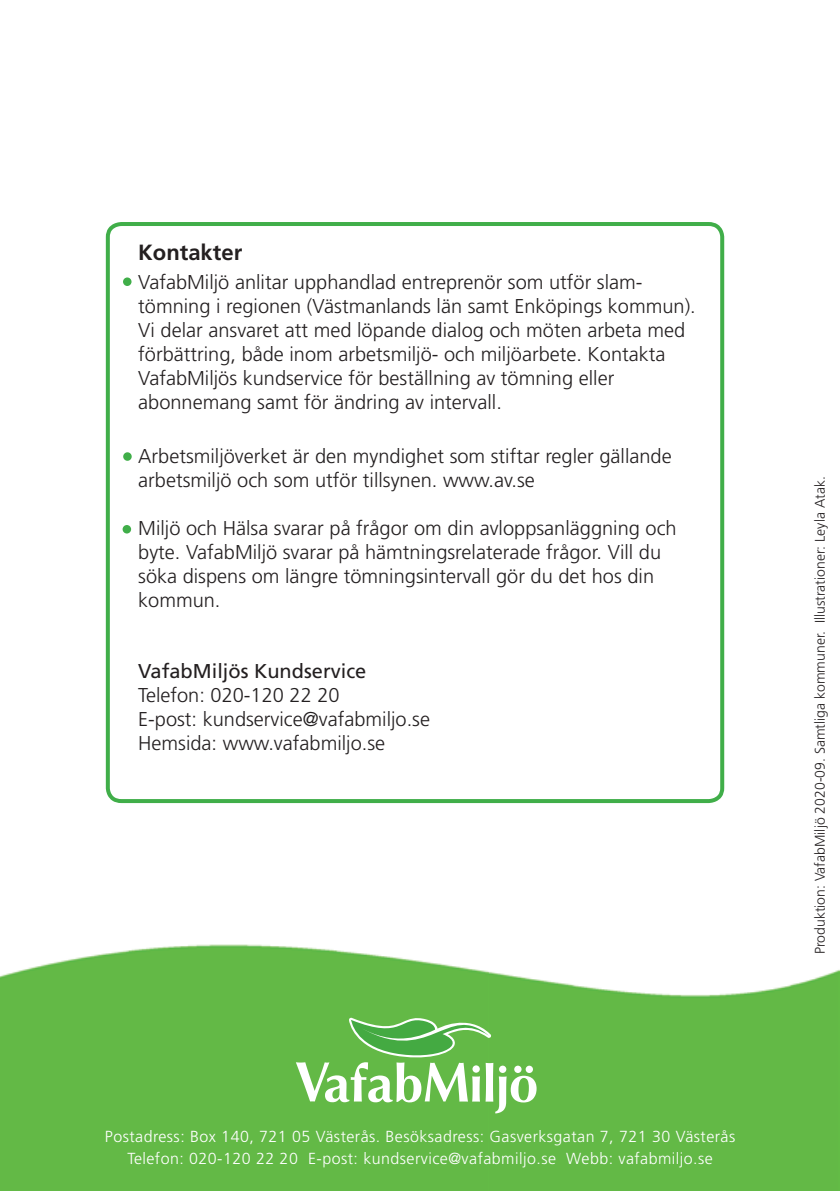
<style>
.page{position:relative;width:840px;height:1191px;background:#fff}
.page>*{position:absolute;margin:0;border:0;box-sizing:border-box;transform-origin:0 0}
.t1{font:700 22px "Frutiger LT Std";color:#231f20}
.t2{font:300 20px/24px "Frutiger LT Std";color:#231f20}
.t3{font:20px "Frutiger LT Std";color:#231f20}
.t4{font:300 16px/22px "Frutiger LT Std";letter-spacing:.03em;color:#fff;text-align:center}
.t5{font:300 14px "Frutiger LT Std";color:#231f20}
</style>
<div class="page">
<img style="left:0;top:944px;width:839px;height:247px">
<svg style="left:296px;top:1017px;width:240px;height:96px"></svg>
<svg style="left:106px;top:222px;width:617px;height:581px"></svg>
<div style="left:123px;top:277px;width:8px;height:9px;background:#40ae49;border-radius:50%"></div>
<div style="left:123px;top:452px;width:9px;height:9px;background:#40ae49;border-radius:50%"></div>
<div style="left:122px;top:525px;width:9px;height:8px;background:#40ae49;border-radius:50%"></div>
<p class="t1" style="left:138px;top:239px;width:105px">Kontakter</p>
<p class="t2" style="left:138px;top:271px;width:558px">VafabMiljö anlitar upphandlad entreprenör som utför slam&shy;tömning i regionen (Västmanlands län samt Enköpings kommun).<br>Vi delar ansvaret att med löpande dialog och möten arbeta med förbättring, både inom arbetsmiljö- och miljöarbete. Kontakta VafabMiljös kundservice för beställning av tömning eller abonnemang samt för ändring av intervall.</p>
<p class="t2" style="left:138px;top:444px;width:534px">Arbetsmiljöverket är den myndighet som stiftar regler gällande arbetsmiljö och som utför tillsynen. www.av.se</p>
<p class="t2" style="left:138px;top:516px;width:539px">Miljö och Hälsa svarar på frågor om din avloppsanläggning och byte. VafabMiljö svarar på hämtningsrelaterade frågor. Vill du söka dispens om längre tömningsintervall gör du det hos din kommun.</p>
<p class="t3" style="left:138px;top:659px;width:229px">VafabMiljös Kundservice</p>
<p class="t2" style="left:138px;top:683px;width:293px">Telefon: 020-120 22 20<br>E-post: kundservice@vafabmiljo.se<br>Hemsida: www.vafabmiljo.se</p>
<p class="t4" style="left:105px;top:1125px;width:631px">Postadress: Box 140, 721 05 Västerås. Besöksadress: Gasverksgatan 7, 721 30 Västerås<br>Telefon: 020-120 22 20 E-post: kundservice@vafabmiljo.se Webb: vafabmiljo.se</p>
<p class="t5" style="left:811px;top:954px;width:479px;rotate:-90deg">Produktion: VafabMiljö 2020-09. Samtliga kommuner. Illustrationer: Leyla Atak.</p>
</div>
